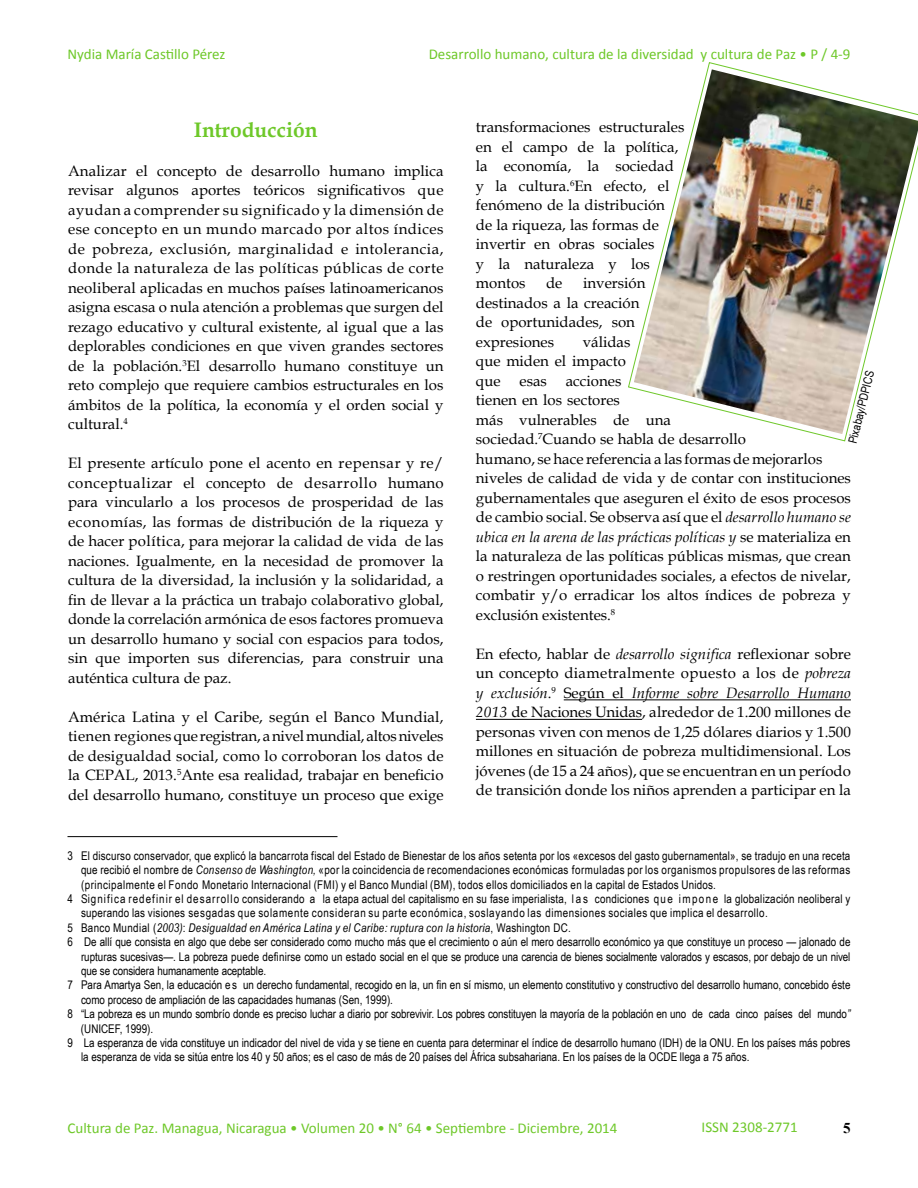
<style>
.page{position:relative;width:918px;height:1188px;background:#fff}
.page>*{position:absolute;margin:0;border:0;box-sizing:border-box;transform-origin:0 0}
.t1{font:700 21px "Book Antiqua";color:#6ec829}
.t2{font:15px/19.5px "Book Antiqua";color:#000;text-align:justify}
.t3{font:15px "Calibri";color:#6ec829}
.t4{font:700 15px "Times New Roman";color:#000}
.t5{font:12px "Arial Narrow";color:#000}
.t6{font:12px "Arial Narrow";letter-spacing:.02em;color:#000}
.t7{font:12px "Arial Narrow";letter-spacing:.03em;color:#000}
.t8{font:12px "Arial Narrow";letter-spacing:.04em;color:#000}
.t9{font:12px "Arial Narrow";letter-spacing:.025em;color:#000}
.t10{font:italic 12px "Arial Narrow";letter-spacing:.03em;color:#000}
.s1{font-style:italic}
.s2{font-style:normal}
</style>
<div class="page">
<hr style="left:564px;top:699px;width:287px;height:1px;background:#000">
<hr style="left:476px;top:719px;width:166px;height:1px;background:#000">
<img style="left:628px;top:62px;width:290px;height:380px">
<hr style="left:68px;top:836px;width:270px;height:1px;background:#000">
<p class="t3" style="left:68px;top:44px;width:160px">Nydia María Castillo Pérez</p>
<p class="t3" style="left:429px;top:44px;width:423px">Desarrollo humano, cultura de la diversidad y cultura de Paz • P / 4-9</p>
<h1 class="t1" style="left:194px;top:115px;width:125px">Introducción</h1>
<p class="t2" style="left:68px;top:161px;width:377px">Analizar el concepto de desarrollo humano implica revisar algunos aportes teóricos significativos que ayudan a comprender su significado y la dimensión de ese concepto en un mundo marcado por altos índices de pobreza, exclusión, marginalidad e intolerancia, donde la naturaleza de las políticas públicas de corte neoliberal aplicadas en muchos países latinoamericanos asigna escasa o nula atención a problemas que surgen del rezago educativo y cultural existente, al igual que a las deplorables condiciones en que viven grandes sectores de la población.<sup>3</sup>El desarrollo humano constituye un reto complejo que requiere cambios estructurales en los ámbitos de la política, la economía y el orden social y cultural.<sup>4</sup></p>
<p class="t2" style="left:68px;top:453px;width:377px">El presente artículo pone el acento en repensar y re/ conceptualizar el concepto de desarrollo humano para vincularlo a los procesos de prosperidad de las economías, las formas de distribución de la riqueza y de hacer política, para mejorar la calidad de vida de las naciones. Igualmente, en la necesidad de promover la cultura de la diversidad, la inclusión y la solidaridad, a fin de llevar a la práctica un trabajo colaborativo global, donde la correlación armónica de esos factores promueva un desarrollo humano y social con espacios para todos, sin que importen sus diferencias, para construir una auténtica cultura de paz.</p>
<p class="t2" style="left:68px;top:707px;width:377px">América Latina y el Caribe, según el Banco Mundial, tienen regiones que registran, a nivel mundial, altos niveles de desigualdad social, como lo corroboran los datos de la CEPAL, 2013.<sup>5</sup>Ante esa realidad, trabajar en beneficio del desarrollo humano, constituye un proceso que exige</p>
<p class="t2" style="left:476px;top:117px;width:210px;text-align:left">transformaciones estructurales en el campo de la política, la economía, la sociedad y la cultura.<sup>6</sup>En efecto, el fenómeno de la distribución de la riqueza, las formas de invertir en obras sociales<br>y la naturaleza y los montos</p>
<p class="t2" style="left:546px;top:273px;width:18px">de</p>
<p class="t2" style="left:476px;top:273px;width:171px;text-align:left;text-indent:107px">inversión destinados a la creación de oportunidades, son expresiones</p>
<p class="t2" style="left:476px;top:332px;width:156px;text-align:left;text-indent:107px">válidas que miden el impacto que</p>
<p class="t5" style="left:844px;top:441px;width:76px;rotate:-76deg">Pixabay/PDPICS</p>
<p class="t2" style="left:476px;top:371px;width:377px;text-align:left;text-indent:90px">acciones<br>tienen en los sectores<br>más vulnerables de una<br>sociedad.<sup>7</sup>Cuando se habla de desarrollo<br>humano, se hace referencia a las formas de mejorarlos niveles de calidad de vida y de contar con instituciones gubernamentales que aseguren el éxito de esos procesos de cambio social. Se observa así que el <span class="s1">desarrollo humano se ubica en la arena de las prácticas políticas y</span> se materializa en la naturaleza de las políticas públicas mismas, que crean o restringen oportunidades sociales, a efectos de nivelar, combatir y/o erradicar los altos índices de pobreza y exclusión existentes.<sup>8</sup></p>
<p class="t2" style="left:476px;top:644px;width:377px">En efecto, hablar de <span class="s1">desarrollo significa</span> reflexionar sobre un concepto diametralmente opuesto a los de <span class="s1">pobreza y exclusión</span>.<sup>9</sup> Según el <span class="s1">Informe sobre Desarrollo Humano 2013</span> de Naciones Unidas, alrededor de 1.200 millones de personas viven con menos de 1,25 dólares diarios y 1.500 millones en situación de pobreza multidimensional. Los jóvenes (de 15 a 24 años), que se encuentran en un período de transición donde los niños aprenden a participar en la</p>
<p class="t2" style="left:519px;top:371px;width:29px">esas</p>
<p class="t5" style="left:68px;top:847px;width:784px">3 El discurso conservador, que explicó la bancarrota fiscal del Estado de Bienestar de los años setenta por los «excesos del gasto gubernamental», se tradujo en una receta</p>
<p class="t7" style="left:81px;top:861px;width:771px">que recibió el nombre de <span class="s1">Consenso de Washington,</span> «por la coincidencia de recomendaciones económicas formuladas por los organismos propulsores de las reformas</p>
<p class="t9" style="left:81px;top:876px;width:636px">(principalmente el Fondo Monetario Internacional (FMI) y el Banco Mundial (BM), todos ellos domiciliados en la capital de Estados Unidos.</p>
<p class="t6" style="left:68px;top:890px;width:784px">4 Significa redefinir el desarrollo considerando a la etapa actual del capitalismo en su fase imperialista, l a s condiciones que impone la globalización neoliberal y</p>
<p class="t8" style="left:81px;top:904px;width:688px">superando las visiones sesgadas que solamente consideran su parte económica, soslayando las dimensiones sociales que implica el desarrollo.</p>
<p class="t10" style="left:68px;top:919px;width:505px"><span class="s2">5 Banco Mundial (</span>2003)<span class="s2">:</span> Desigualdad en América Latina y el Caribe: ruptura con la historia<span class="s2">, Washington DC.</span></p>
<p class="t5" style="left:67px;top:933px;width:784px">6 De allí que consista en algo que debe ser considerado como mucho más que el crecimiento o aún el mero desarrollo económico ya que constituye un proceso — jalonado de</p>
<p class="t5" style="left:81px;top:948px;width:771px">rupturas sucesivas—. La pobreza puede definirse como un estado social en el que se produce una carencia de bienes socialmente valorados y escasos, por debajo de un nivel</p>
<p class="t5" style="left:81px;top:962px;width:187px">que se considera humanamente aceptable.</p>
<p class="t5" style="left:68px;top:976px;width:784px">7 Para Amartya Sen, la educación e s un derecho fundamental, recogido en la, un fin en sí mismo, un elemento constitutivo y constructivo del desarrollo humano, concebido éste</p>
<p class="t5" style="left:81px;top:991px;width:314px">como proceso de ampliación de las capacidades humanas (Sen, 1999).</p>
<p class="t5" style="left:68px;top:1005px;width:784px">8 “La pobreza es un mundo sombrío donde es preciso luchar a diario por sobrevivir. Los pobres constituyen la mayoría de la población en uno de cada cinco países del mundo<span class="s1">”</span></p>
<p class="t5" style="left:81px;top:1020px;width:74px">(UNICEF, 1999).</p>
<p class="t5" style="left:67px;top:1034px;width:784px">9 La esperanza de vida constituye un indicador del nivel de vida y se tiene en cuenta para determinar el índice de desarrollo humano (IDH) de la ONU. En los países más pobres</p>
<p class="t5" style="left:81px;top:1048px;width:670px">la esperanza de vida se sitúa entre los 40 y 50 años; es el caso de más de 20 países del África subsahariana. En los países de la OCDE llega a 75 años.</p>
<p class="t3" style="left:68px;top:1118px;width:551px">Cultura de Paz. Managua, Nicaragua • Volumen 20 • N° 64 • Septiembre - Diciembre, 2014</p>
<p class="t3" style="left:702px;top:1118px;width:98px">ISSN 2308-2771</p>
<p class="t4" style="left:843px;top:1117px;width:9px">5</p>
</div>
